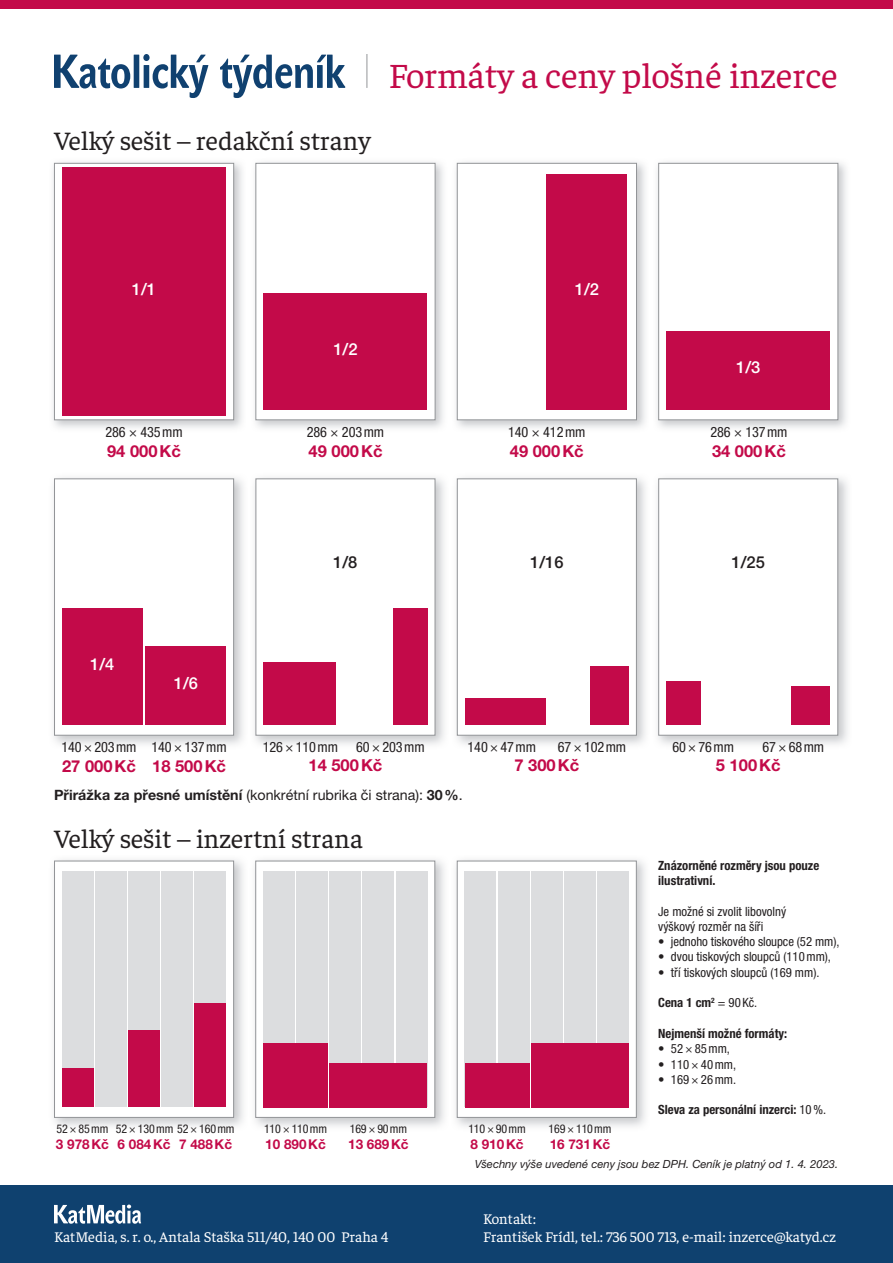
<style>
.page{position:relative;width:893px;height:1263px;background:#fff}
.page>*{position:absolute;margin:0;border:0;box-sizing:border-box;transform-origin:0 0}
.t1{font:36px "Faustina";color:#c30a49}
.t2{font:27px "Faustina";color:#231f20}
.t3{font:700 16.5px "Helvetica Neue LT Pro";color:#c30a49}
.t4{font:500 16.5px "Helvetica Neue LT Pro";color:#fff}
.t5{font:500 16.5px "Helvetica Neue LT Pro";color:#231f20}
.t6{font:15px/18px "Faustina";color:#fff}
.t7{font:condensed 14.25px "Helvetica Neue LT Pro";letter-spacing:-.01em;color:#231f20}
.t8{font:14.25px "Helvetica Neue LT Pro";color:#231f20}
.t9{font:700 13.5px "Helvetica Neue LT Pro";color:#c30a49}
.t10{font:condensed 12.75px/15.3px "Helvetica Neue LT Pro";color:#231f20}
.t11{font:700 condensed 12.75px/15.3px "Helvetica Neue LT Pro";color:#231f20}
.t12{font:condensed 12px "Helvetica Neue LT Pro";letter-spacing:-.01em;color:#231f20}
.t13{font:italic 11.25px "Helvetica Neue LT Pro";color:#231f20}
.s1{font-weight:700}
.s2{font-weight:400}
</style>
<div class="page">
<svg style="left:54px;top:54px;width:291px;height:44px"></svg>
<hr style="left:367px;top:54px;width:1px;height:34px;background:#939598">
<img style="left:53px;top:162px;width:189px;height:266px">
<div style="left:54px;top:163px;width:180px;height:257px;background:#fff;border:1px solid #939598"></div>
<div style="left:62px;top:167px;width:164px;height:249px;background:#c30a49"></div>
<div style="left:457px;top:163px;width:180px;height:257px;background:#fff;border:1px solid #939598"></div>
<div style="left:547px;top:174px;width:80px;height:235px;background:#c30a49"></div>
<div style="left:255px;top:163px;width:181px;height:257px;background:#fff;border:1px solid #939598"></div>
<div style="left:264px;top:293px;width:163px;height:116px;background:#c30a49"></div>
<img style="left:657px;top:162px;width:189px;height:266px">
<div style="left:658px;top:163px;width:180px;height:257px;background:#fff;border:1px solid #939598"></div>
<div style="left:666px;top:331px;width:164px;height:78px;background:#c30a49"></div>
<img style="left:53px;top:477px;width:191px;height:268px">
<div style="left:54px;top:478px;width:180px;height:258px;background:#fff;border:1px solid #939598"></div>
<div style="left:62px;top:609px;width:80px;height:116px;background:#c30a49"></div>
<div style="left:146px;top:646px;width:80px;height:79px;background:#c30a49"></div>
<div style="left:457px;top:478px;width:180px;height:258px;background:#fff;border:1px solid #939598"></div>
<div style="left:465px;top:698px;width:80px;height:27px;background:#c30a49"></div>
<div style="left:590px;top:666px;width:39px;height:59px;background:#c30a49"></div>
<img style="left:254px;top:477px;width:191px;height:268px">
<div style="left:255px;top:478px;width:180px;height:258px;background:#fff;border:1px solid #939598"></div>
<div style="left:264px;top:662px;width:72px;height:63px;background:#c30a49"></div>
<div style="left:393px;top:609px;width:34px;height:116px;background:#c30a49"></div>
<img style="left:657px;top:477px;width:191px;height:268px">
<div style="left:658px;top:478px;width:180px;height:258px;background:#fff;border:1px solid #939598"></div>
<div style="left:666px;top:681px;width:35px;height:44px;background:#c30a49"></div>
<div style="left:792px;top:686px;width:38px;height:39px;background:#c30a49"></div>
<img style="left:53px;top:859px;width:191px;height:268px">
<div style="left:54px;top:860px;width:180px;height:258px;background:#fff;border:1px solid #939598"></div>
<img style="left:254px;top:859px;width:191px;height:268px">
<svg style="left:255px;top:860px;width:180px;height:258px"></svg>
<img style="left:455px;top:859px;width:191px;height:268px">
<div style="left:457px;top:860px;width:180px;height:258px;background:#fff;border:1px solid #939598"></div>
<div style="left:195px;top:871px;width:31px;height:236px;background:#dcdddf"></div>
<div style="left:396px;top:871px;width:31px;height:236px;background:#dcdddf"></div>
<div style="left:598px;top:871px;width:31px;height:236px;background:#dcdddf"></div>
<div style="left:162px;top:871px;width:31px;height:236px;background:#dcdddf"></div>
<div style="left:363px;top:871px;width:31px;height:236px;background:#dcdddf"></div>
<div style="left:564px;top:871px;width:31px;height:236px;background:#dcdddf"></div>
<div style="left:129px;top:871px;width:31px;height:236px;background:#dcdddf"></div>
<div style="left:330px;top:871px;width:31px;height:236px;background:#dcdddf"></div>
<div style="left:531px;top:871px;width:31px;height:236px;background:#dcdddf"></div>
<div style="left:95px;top:871px;width:31px;height:236px;background:#dcdddf"></div>
<div style="left:297px;top:871px;width:31px;height:236px;background:#dcdddf"></div>
<div style="left:498px;top:871px;width:31px;height:236px;background:#dcdddf"></div>
<div style="left:62px;top:871px;width:31px;height:236px;background:#dcdddf"></div>
<div style="left:263px;top:871px;width:31px;height:236px;background:#dcdddf"></div>
<div style="left:465px;top:871px;width:31px;height:236px;background:#dcdddf"></div>
<div style="left:129px;top:1030px;width:31px;height:77px;background:#c30a49"></div>
<div style="left:195px;top:1003px;width:31px;height:104px;background:#c30a49"></div>
<div style="left:330px;top:1063px;width:97px;height:44px;background:#c30a49"></div>
<div style="left:531px;top:1043px;width:98px;height:64px;background:#c30a49"></div>
<div style="left:62px;top:1068px;width:31px;height:39px;background:#c30a49"></div>
<div style="left:263px;top:1043px;width:65px;height:64px;background:#c30a49"></div>
<div style="left:465px;top:1063px;width:64px;height:44px;background:#c30a49"></div>
<div style="left:0;top:1186px;width:893px;height:77px;background:#0f416f"></div>
<div style="left:0;top:0;width:893px;height:9px;background:#c30a49"></div>
<svg style="left:54px;top:1204px;width:87px;height:20px"></svg>
<h2 class="t2" style="left:54px;top:123px;width:318px">Velký sešit – redakční strany</h2>
<h1 class="t1" style="left:389px;top:52px;width:451px">Formáty a ceny plošné inzerce</h1>
<p class="t4" style="left:132px;top:279px;width:26px">1/1</p>
<p class="t4" style="left:333px;top:339px;width:26px">1/2</p>
<p class="t4" style="left:575px;top:279px;width:26px">1/2</p>
<p class="t4" style="left:736px;top:358px;width:26px">1/3</p>
<p class="t7" style="left:105px;top:424px;width:79px">286 × 435 mm</p>
<p class="t3" style="left:107px;top:440px;width:75px">94 000 Kč</p>
<p class="t7" style="left:307px;top:424px;width:79px">286 × 203 mm</p>
<p class="t3" style="left:309px;top:440px;width:75px">49 000 Kč</p>
<p class="t7" style="left:508px;top:424px;width:79px">140 × 412 mm</p>
<p class="t3" style="left:510px;top:440px;width:75px">49 000 Kč</p>
<p class="t7" style="left:710px;top:424px;width:79px">286 × 137 mm</p>
<p class="t3" style="left:712px;top:440px;width:75px">34 000 Kč</p>
<p class="t5" style="left:333px;top:553px;width:26px">1/8</p>
<p class="t5" style="left:530px;top:553px;width:35px">1/16</p>
<p class="t5" style="left:732px;top:553px;width:35px">1/25</p>
<p class="t4" style="left:90px;top:654px;width:26px">1/4</p>
<p class="t4" style="left:174px;top:673px;width:26px">1/6</p>
<p class="t7" style="left:61px;top:739px;width:77px">140 × 203 mm</p>
<p class="t3" style="left:62px;top:756px;width:75px">27 000 Kč</p>
<p class="t7" style="left:152px;top:739px;width:77px">140 × 137 mm</p>
<p class="t3" style="left:152px;top:756px;width:75px">18 500 Kč</p>
<p class="t7" style="left:263px;top:739px;width:77px">126 × 110 mm</p>
<p class="t7" style="left:356px;top:739px;width:70px">60 × 203 mm</p>
<p class="t3" style="left:308px;top:755px;width:75px">14 500 Kč</p>
<p class="t7" style="left:468px;top:739px;width:70px">140 × 47 mm</p>
<p class="t7" style="left:558px;top:739px;width:70px">67 × 102 mm</p>
<p class="t3" style="left:514px;top:755px;width:66px">7 300 Kč</p>
<p class="t8" style="left:54px;top:786px;width:410px"><span class="s1">Přirážka za přesné umístění</span> (konkrétní rubrika či strana): <span class="s1">30 %</span>.</p>
<h2 class="t2" style="left:54px;top:820px;width:311px">Velký sešit – inzertní strana</h2>
<p class="t12" style="left:56px;top:1122px;width:180px">52 × 85 mm 52 × 130 mm 52 × 160 mm</p>
<p class="t12" style="left:264px;top:1122px;width:65px">110 × 110 mm</p>
<p class="t12" style="left:350px;top:1122px;width:59px">169 × 90 mm</p>
<p class="t12" style="left:468px;top:1122px;width:59px">110 × 90 mm</p>
<p class="t12" style="left:548px;top:1122px;width:65px">169 × 110 mm</p>
<p class="t9" style="left:56px;top:1135px;width:178px">3 978 Kč 6 084 Kč 7 488 Kč</p>
<p class="t9" style="left:265px;top:1135px;width:62px">10 890 Kč</p>
<p class="t9" style="left:348px;top:1135px;width:62px">13 689 Kč</p>
<p class="t9" style="left:471px;top:1135px;width:54px">8 910 Kč</p>
<p class="t9" style="left:550px;top:1135px;width:62px">16 731 Kč</p>
<p class="t7" style="left:672px;top:739px;width:63px">60 × 76 mm</p>
<p class="t7" style="left:762px;top:739px;width:63px">67 × 68 mm</p>
<p class="t3" style="left:716px;top:755px;width:66px">5 100 Kč</p>
<p class="t11" style="left:658px;top:857px;width:163px">Znázorněné rozměry jsou pouze ilustrativní.</p>
<p class="t10" style="left:658px;top:903px;width:130px">Je možné si zvolit libovolný výškový rozměr na šíři</p>
<p class="t10" style="left:658px;top:934px;width:183px">• jednoho tiskového sloupce (52 mm),</p>
<p class="t10" style="left:658px;top:949px;width:174px">• dvou tiskových sloupců (110 mm),</p>
<p class="t10" style="left:658px;top:964px;width:163px">• tří tiskových sloupců (169 mm).</p>
<p class="t11" style="left:658px;top:995px;width:101px">Cena 1 cm<sup>2</sup> <span class="s2">= 90 Kč.</span></p>
<p class="t11" style="left:658px;top:1025px;width:130px">Nejmenší možné formáty:</p>
<p class="t10" style="left:658px;top:1041px;width:73px">• 52 × 85 mm,</p>
<p class="t10" style="left:658px;top:1056px;width:80px">• 110 × 40 mm,</p>
<p class="t10" style="left:658px;top:1071px;width:80px">• 169 × 26 mm.</p>
<p class="t11" style="left:658px;top:1102px;width:169px">Sleva za personální inzerci: <span class="s2">10 %.</span></p>
<p class="t6" style="left:54px;top:1226px;width:336px">KatMedia, s. r. o., Antala Staška 511/40, 140 00 Praha 4</p>
<p class="t13" style="left:475px;top:1157px;width:365px">Všechny výše uvedené ceny jsou bez DPH. Ceník je platný od 1. 4. 2023.</p>
<p class="t6" style="left:483px;top:1208px;width:354px">Kontakt:<br>František Frídl, tel.: 736 500 713, e-mail: inzerce@katyd.cz</p>
</div>
